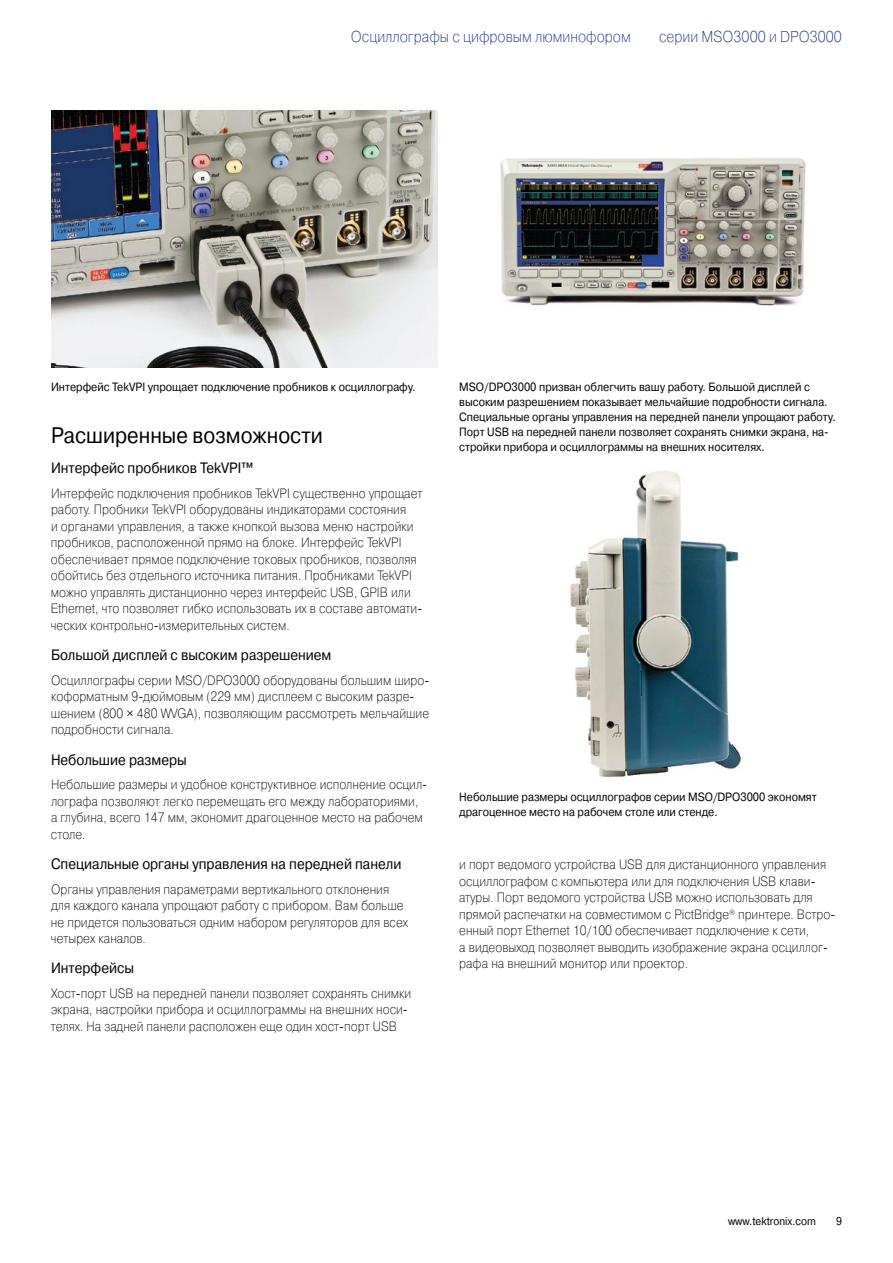
<style>
.page{position:relative;width:893px;height:1263px;background:#fff}
.page>*{position:absolute;margin:0;border:0;box-sizing:border-box;transform-origin:0 0}
.t1{font:22.5px "Pragmatica C";color:#000;scale:.9 1}
.t2{font:15.75px "Pragmatica Light C";color:#1a3281;scale:.9 1}
.t3{font:15px "Pragmatica C";color:#000;scale:.9 1}
.t4{font:13.5px/16.5px "Pragmatica Light C";color:#000;scale:.9 1}
.t5{font:12px/15px "Pragmatica C";color:#000;scale:.9 1}
.t6{font:11.25px "Pragmatica C";color:#000;scale:.9 1}
.s1{font-family:"Pragmatica Cond";font-weight:300}
</style>
<div class="page">
<img style="left:51px;top:111px;width:386px;height:257px">
<img style="left:500px;top:158px;width:306px;height:148px">
<img style="left:569px;top:470px;width:172px;height:308px">
<p class="t2" style="left:351px;top:28px;width:312px">Осциллографы с цифровым люминофором</p>
<p class="t2" style="left:659px;top:28px;width:205px">серии MSO3000 и DPO3000</p>
<p class="t5" style="left:51px;top:379px;width:407px">Интерфейс TekVPI упрощает подключение пробников к осциллографу.</p>
<p class="t5" style="left:459px;top:379px;width:420px">MSO/DPO3000 призван облегчить вашу работу. Большой дисплей с высоким разрешением показывает мельчайшие подробности сигнала.<br>Специальные органы управления на передней панели упрощают работу.<br>Порт USB на передней панели позволяет сохранять снимки экрана, на&shy;стройки прибора и осциллограммы на внешних носителях.</p>
<h1 class="t1" style="left:51px;top:423px;width:303px">Расширенные возможности</h1>
<p class="t3" style="left:51px;top:460px;width:226px">Интерфейс пробников TekVPI™</p>
<p class="t4" style="left:51px;top:485px;width:414px">Интерфейс подключения пробников TekVPI существенно упрощает работу. Пробники TekVPI оборудованы индикаторами состояния<br>и органами управления, а также кнопкой вызова меню настройки пробников, расположенной прямо на блоке. Интерфейс TekVPI обеспечивает прямое подключение токовых пробников, позволяя обойтись без отдельного источника питания. Пробниками TekVPI можно управлять дистанционно через интерфейс USB, GPIB или Ethernet, что позволяет гибко использовать их в составе автомати&shy;ческих контрольно-измерительных систем.</p>
<p class="t3" style="left:51px;top:647px;width:313px">Большой дисплей с высоким разрешением</p>
<p class="t4" style="left:51px;top:672px;width:422px">Осциллографы серии MSO/DPO3000 оборудованы большим широ&shy;коформатным 9-дюймовым (229 мм) дисплеем с высоким разре&shy;шением (800 <span class="s1">×</span> 480 WVGA), позволяющим рассмотреть мельчайшие подробности сигнала.</p>
<p class="t3" style="left:51px;top:751px;width:152px">Небольшие размеры</p>
<p class="t4" style="left:51px;top:776px;width:420px">Небольшие размеры и удобное конструктивное исполнение осцил&shy;лографа позволяют легко перемещать его между лабораториями, а глубина, всего 147 мм, экономит драгоценное место на рабочем столе.</p>
<p class="t3" style="left:51px;top:856px;width:391px">Специальные органы управления на передней панели</p>
<p class="t4" style="left:51px;top:881px;width:398px">Органы управления параметрами вертикального отклонения для каждого канала упрощают работу с прибором. Вам больше не придется пользоваться одним набором регуляторов для всех четырех каналов.</p>
<p class="t3" style="left:51px;top:960px;width:94px">Интерфейсы</p>
<p class="t4" style="left:51px;top:985px;width:402px">Хост-порт USB на передней панели позволяет сохранять снимки экрана, настройки прибора и осциллограммы на внешних носи&shy;телях. На задней панели расположен еще один хост-порт USB</p>
<p class="t5" style="left:459px;top:789px;width:399px">Небольшие размеры осциллографов серии MSO/DPO3000 экономят драгоценное место на рабочем столе или стенде.</p>
<p class="t4" style="left:459px;top:857px;width:419px">и порт ведомого устройства USB для дистанционного управления осциллографом с компьютера или для подключения USB клави&shy;атуры. Порт ведомого устройства USB можно использовать для прямой распечатки на совместимом с PictBridge<sup>®</sup> принтере. Встро&shy;енный порт Ethernet 10/100 обеспечивает подключение к сети,<br>а видеовыход позволяет выводить изображение экрана осциллог&shy;рафа на внешний монитор или проектор.</p>
<p class="t6" style="left:728px;top:1215px;width:99px">www.tektronix.com</p>
<p class="t6" style="left:836px;top:1215px;width:8px">9</p>
</div>
